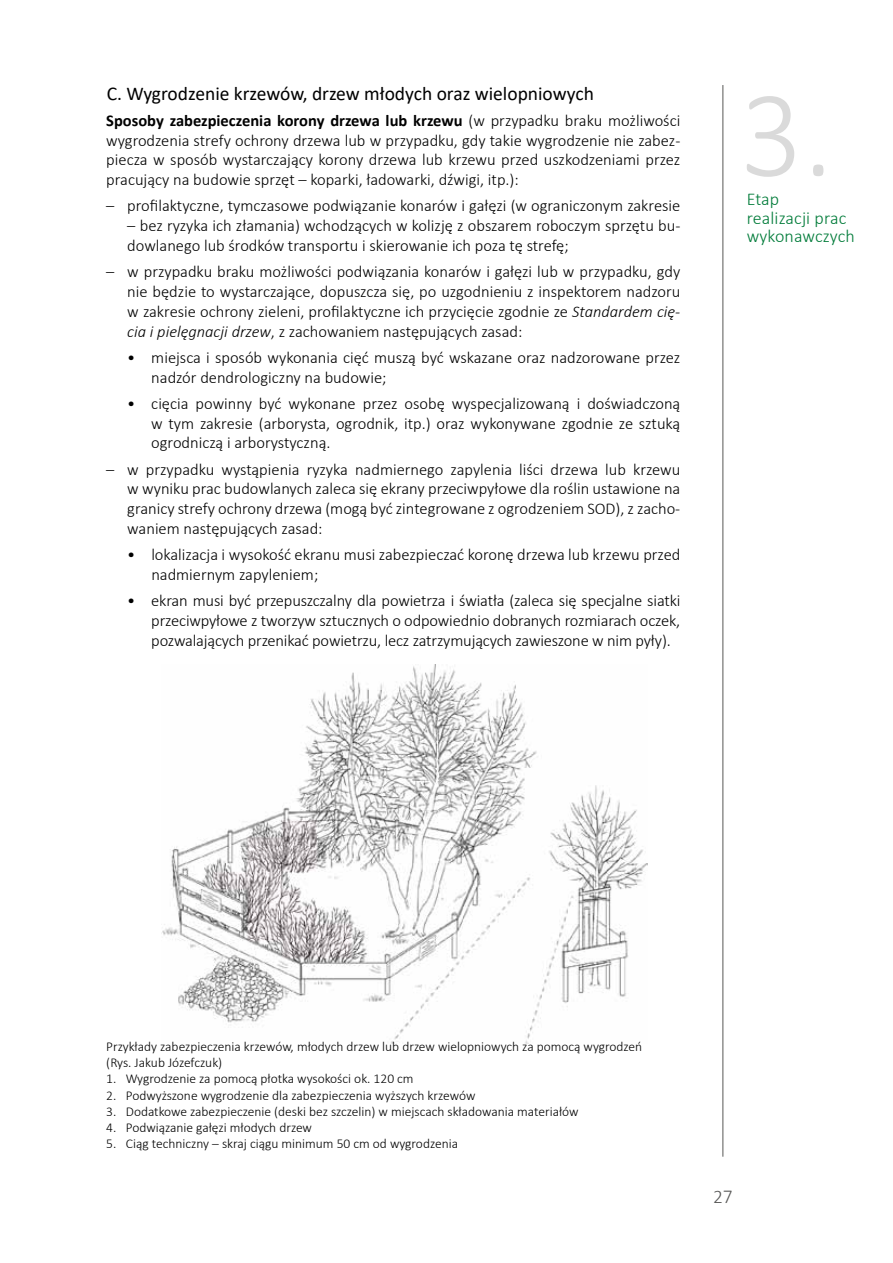
<style>
.page{position:relative;width:893px;height:1263px;background:#fff}
.page>*{position:absolute;margin:0;border:0;box-sizing:border-box;transform-origin:0 0}
.t1{font:300 124.5px "Calibri";color:#dadada}
.t2{font:19.5px "Calibri";color:#000}
.t3{font:300 19.5px "Calibri";color:#575756}
.t4{font:300 18px/18.6px "Calibri";letter-spacing:.01em;color:#007b39}
.t5{font:300 16.5px/19.8px "Calibri";color:#000;text-align:justify}
.t6{font:300 13.5px/16.2px "Calibri";color:#000}
.s1{font-weight:700}
.s2{font-style:italic}
</style>
<div class="page">
<hr style="left:722px;top:85px;width:1px;height:1072px;background:#575756">
<img style="left:162px;top:664px;width:485px;height:379px">
<p class="t2" style="left:107px;top:80px;width:489px">C. Wygrodzenie krzewów, drzew młodych oraz wielopniowych</p>
<p class="t5" style="left:106px;top:110px;width:576px"><span class="s1">Sposoby zabezpieczenia korony drzewa lub krzewu</span> (w przypadku braku możliwości wygrodzenia strefy ochrony drzewa lub w przypadku, gdy takie wygrodzenie nie zabez&shy;piecza w sposób wystarczający korony drzewa lub krzewu przed uszkodzeniami przez pracujący na budowie sprzęt – koparki, ładowarki, dźwigi, itp.):</p>
<p class="t5" style="left:106px;top:196px;width:576px">– profilaktyczne, tymczasowe podwiązanie konarów i gałęzi (w ograniczonym zakresie</p>
<p class="t5" style="left:127px;top:216px;width:555px">– bez ryzyka ich złamania) wchodzących w kolizję z obszarem roboczym sprzętu bu&shy;dowlanego lub środków transportu i skierowanie ich poza tę strefę;</p>
<p class="t5" style="left:127px;top:262px;width:555px;text-indent:-21px">– w przypadku braku możliwości podwiązania konarów i gałęzi lub w przypadku, gdy nie będzie to wystarczające, dopuszcza się, po uzgodnieniu z inspektorem nadzoru w zakresie ochrony zieleni, profilaktyczne ich przycięcie zgodnie ze <span class="s2">Standardem cię&shy;cia i pielęgnacji drzew</span>, z zachowaniem następujących zasad:</p>
<p class="t5" style="left:151px;top:347px;width:530px;text-indent:-24px">• miejsca i sposób wykonania cięć muszą być wskazane oraz nadzorowane przez nadzór dendrologiczny na budowie;</p>
<p class="t5" style="left:151px;top:393px;width:531px;text-indent:-24px">• cięcia powinny być wykonane przez osobę wyspecjalizowaną i doświadczoną w tym zakresie (arborysta, ogrodnik, itp.) oraz wykonywane zgodnie ze sztuką ogrodniczą i arborystyczną.</p>
<p class="t5" style="left:127px;top:459px;width:554px;text-indent:-21px">– w przypadku wystąpienia ryzyka nadmiernego zapylenia liści drzewa lub krzewu w wyniku prac budowlanych zaleca się ekrany przeciwpyłowe dla roślin ustawione na granicy strefy ochrony drzewa (mogą być zintegrowane z ogrodzeniem SOD), z zacho&shy;waniem następujących zasad:</p>
<p class="t5" style="left:151px;top:545px;width:531px;text-indent:-24px">• lokalizacja i wysokość ekranu musi zabezpieczać koronę drzewa lub krzewu przed nadmiernym zapyleniem;</p>
<p class="t5" style="left:151px;top:591px;width:531px;text-indent:-24px">• ekran musi być przepuszczalny dla powietrza i światła (zaleca się specjalne siatki przeciwpyłowe z tworzyw sztucznych o odpowiednio dobranych rozmiarach oczek, pozwalających przenikać powietrzu, lecz zatrzymujących zawieszone w nim pyły).</p>
<h1 class="t1" style="left:740px;top:57px;width:95px">3.</h1>
<p class="t4" style="left:747px;top:190px;width:110px">Etap<br>realizacji prac wykonawczych</p>
<p class="t6" style="left:106px;top:1038px;width:537px">Przykłady zabezpieczenia krzewów, młodych drzew lub drzew wielopniowych za pomocą wygrodzeń (Rys. Jakub Józefczuk)</p>
<p class="t6" style="left:106px;top:1071px;width:309px">1. Wygrodzenie za pomocą płotka wysokości ok. 120 cm</p>
<p class="t6" style="left:106px;top:1087px;width:371px">2. Podwyższone wygrodzenie dla zabezpieczenia wyższych krzewów</p>
<p class="t6" style="left:106px;top:1103px;width:474px">3. Dodatkowe zabezpieczenie (deski bez szczelin) w miejscach składowania materiałów</p>
<p class="t6" style="left:106px;top:1119px;width:207px">4. Podwiązanie gałęzi młodych drzew</p>
<p class="t6" style="left:106px;top:1135px;width:353px">5. Ciąg techniczny – skraj ciągu minimum 50 cm od wygrodzenia</p>
<p class="t3" style="left:713px;top:1184px;width:21px">27</p>
</div>
